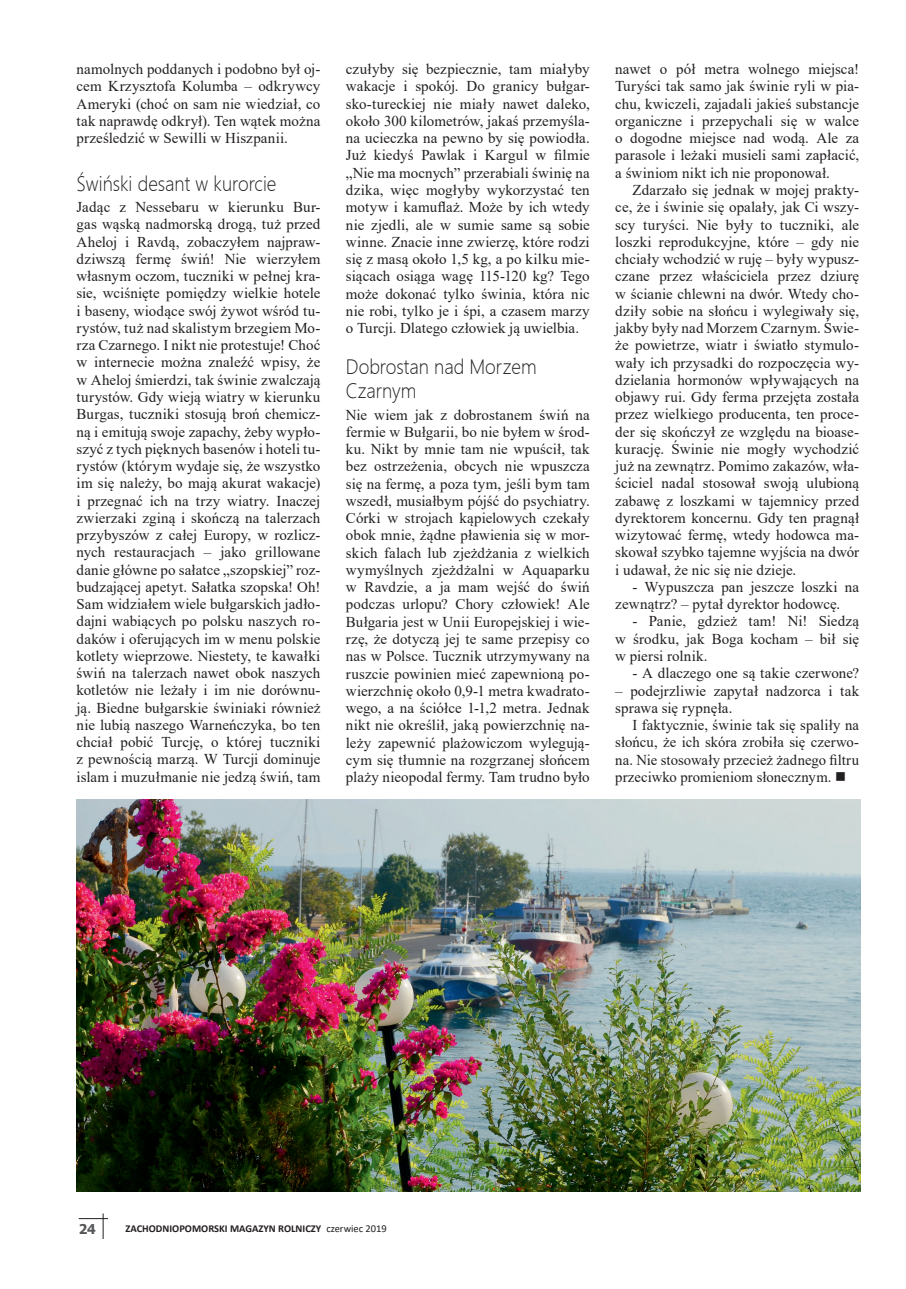
<style>
.page{position:relative;width:906px;height:1289px;background:#fff}
.page>*{position:absolute;margin:0;border:0;box-sizing:border-box;transform-origin:0 0}
.t1{font:300 19.5px/24px "Microsoft Ya Hei";color:#231f20;scale:.9 1}
.t2{font:15px/17.2px "Times New Roman";letter-spacing:.005em;color:#231f20;text-align:justify}
.t3{font:700 13.5px "Tahoma";color:#57585a}
.t4{font:700 10.5px "Calibri";color:#231f20}
.s1{font-weight:400}
</style>
<div class="page">
<svg style="left:79px;top:1213px;width:29px;height:25px"></svg>
<img style="left:77px;top:799px;width:783px;height:392px">
<p class="t2" style="left:77px;top:60px;width:245px">namolnych poddanych i podobno był oj&shy;cem Krzysztofa Kolumba – odkrywcy Ameryki (choć on sam nie wiedział, co tak naprawdę odkrył). Ten wątek można prześledzić w Sewilli w Hiszpanii.</p>
<h1 class="t1" style="left:77px;top:171px;width:224px">Świński desant w kurorcie</h1>
<p class="t2" style="left:77px;top:198px;width:245px">Jadąc z Nessebaru w kierunku Bur&shy;gas wąską nadmorską drogą, tuż przed Aheloj i Ravdą, zobaczyłem najpraw&shy;dziwszą fermę świń! Nie wierzyłem własnym oczom, tuczniki w pełnej kra&shy;sie, wciśnięte pomiędzy wielkie hotele i baseny, wiodące swój żywot wśród tu&shy;rystów, tuż nad skalistym brzegiem Mo&shy;rza Czarnego. I nikt nie protestuje! Choć w internecie można znaleźć wpisy, że w Aheloj śmierdzi, tak świnie zwalczają turystów. Gdy wieją wiatry w kierunku Burgas, tuczniki stosują broń chemicz&shy;ną i emitują swoje zapachy, żeby wypło&shy;szyć z tych pięknych basenów i hoteli tu&shy;rystów (którym wydaje się, że wszystko im się należy, bo mają akurat wakacje) i przegnać ich na trzy wiatry. Inaczej zwierzaki zginą i skończą na talerzach przybyszów z całej Europy, w rozlicz&shy;nych restauracjach – jako grillowane danie główne po sałatce „szopskiej” roz&shy;budzającej apetyt. Sałatka szopska! Oh!<br>Sam widziałem wiele bułgarskich jadło&shy;dajni wabiących po polsku naszych ro&shy;daków i oferujących im w menu polskie kotlety wieprzowe. Niestety, te kawałki świń na talerzach nawet obok naszych kotletów nie leżały i im nie dorównu&shy;ją. Biedne bułgarskie świniaki również nie lubią naszego Warneńczyka, bo ten chciał pobić Turcję, o której tuczniki z pewnością marzą. W Turcji dominuje islam i muzułmanie nie jedzą świń, tam</p>
<p class="t2" style="left:346px;top:60px;width:245px">czułyby się bezpiecznie, tam miałyby wakacje i spokój. Do granicy bułgar&shy;sko-tureckiej nie miały nawet daleko, około 300 kilometrów, jakaś przemyśla&shy;na ucieczka na pewno by się powiodła.<br>Już kiedyś Pawlak i Kargul w filmie „Nie ma mocnych” przerabiali świnię na dzika, więc mogłyby wykorzystać ten motyw i kamuflaż. Może by ich wtedy nie zjedli, ale w sumie same są sobie winne. Znacie inne zwierzę, które rodzi się z masą około 1,5 kg, a po kilku mie&shy;siącach osiąga wagę 115-120 kg? Tego może dokonać tylko świnia, która nic nie robi, tylko je i śpi, a czasem marzy o Turcji. Dlatego człowiek ją uwielbia.</p>
<h1 class="t1" style="left:346px;top:354px;width:213px">Dobrostan nad Morzem<br>Czarnym</h1>
<p class="t2" style="left:346px;top:405px;width:245px">Nie wiem jak z dobrostanem świń na fermie w Bułgarii, bo nie byłem w środ&shy;ku. Nikt by mnie tam nie wpuścił, tak bez ostrzeżenia, obcych nie wpuszcza się na fermę, a poza tym, jeśli bym tam wszedł, musiałbym pójść do psychiatry.<br>Córki w strojach kąpielowych czekały obok mnie, żądne pławienia się w mor&shy;skich falach lub zjeżdżania z wielkich wymyślnych zjeżdżalni w Aquaparku w Ravdzie, a ja mam wejść do świń podczas urlopu? Chory człowiek! Ale Bułgaria jest w Unii Europejskiej i wie&shy;rzę, że dotyczą jej te same przepisy co nas w Polsce. Tucznik utrzymywany na ruszcie powinien mieć zapewnioną po&shy;wierzchnię około 0,9-1 metra kwadrato&shy;wego, a na ściółce 1-1,2 metra. Jednak nikt nie określił, jaką powierzchnię na&shy;leży zapewnić plażowiczom wylegują&shy;cym się tłumnie na rozgrzanej słońcem plaży nieopodal fermy. Tam trudno było</p>
<p class="t2" style="left:615px;top:60px;width:245px">nawet o pół metra wolnego miejsca!<br>Turyści tak samo jak świnie ryli w pia&shy;chu, kwiczeli, zajadali jakieś substancje organiczne i przepychali się w walce o dogodne miejsce nad wodą. Ale za parasole i leżaki musieli sami zapłacić, a świniom nikt ich nie proponował.</p>
<p class="t2" style="left:615px;top:181px;width:245px;text-indent:17px">Zdarzało się jednak w mojej prakty&shy;ce, że i świnie się opalały, jak Ci wszy&shy;scy turyści. Nie były to tuczniki, ale loszki reprodukcyjne, które – gdy nie chciały wchodzić w ruję – były wypusz&shy;czane przez właściciela przez dziurę w ścianie chlewni na dwór. Wtedy cho&shy;dziły sobie na słońcu i wylegiwały się, jakby były nad Morzem Czarnym. Świe&shy;że powietrze, wiatr i światło stymulo&shy;wały ich przysadki do rozpoczęcia wy&shy;dzielania hormonów wpływających na objawy rui. Gdy ferma przejęta została przez wielkiego producenta, ten proce&shy;der się skończył ze względu na bioase&shy;kurację. Świnie nie mogły wychodzić już na zewnątrz. Pomimo zakazów, wła&shy;ściciel nadal stosował swoją ulubioną zabawę z loszkami w tajemnicy przed dyrektorem koncernu. Gdy ten pragnął wizytować fermę, wtedy hodowca ma&shy;skował szybko tajemne wyjścia na dwór i udawał, że nic się nie dzieje.</p>
<p class="t2" style="left:615px;top:578px;width:245px;text-indent:17px">- Wypuszcza pan jeszcze loszki na zewnątrz? – pytał dyrektor hodowcę.</p>
<p class="t2" style="left:615px;top:612px;width:245px;text-indent:17px">- Panie, gdzież tam! Ni! Siedzą w środku, jak Boga kocham – bił się w piersi rolnik.</p>
<p class="t2" style="left:632px;top:664px;width:228px">- A dlaczego one są takie czerwone?</p>
<p class="t2" style="left:615px;top:681px;width:245px">– podejrzliwie zapytał nadzorca i tak sprawa się rypnęła.</p>
<p class="t2" style="left:615px;top:716px;width:245px;text-indent:17px">I faktycznie, świnie tak się spaliły na słońcu, że ich skóra zrobiła się czerwo&shy;na. Nie stosowały przecież żadnego filtru przeciwko promieniom słonecznym. ■</p>
<p class="t3" style="left:79px;top:1219px;width:19px">24</p>
<p class="t4" style="left:125px;top:1221px;width:263px">ZACHODNIOPOMORSKI MAGAZYN ROLNICZY <span class="s1">czerwiec 2019</span></p>
</div>
